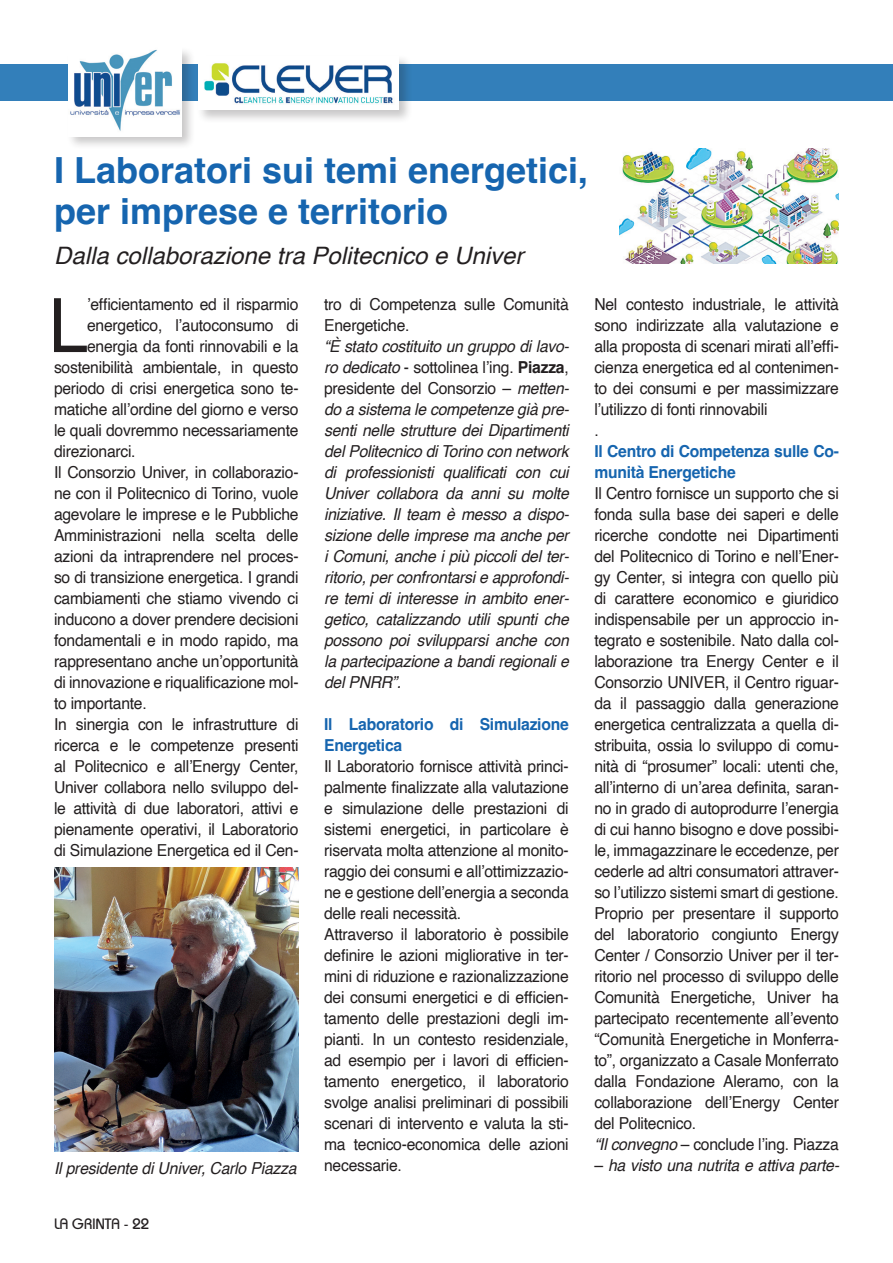
<style>
.page{position:relative;width:893px;height:1263px;background:#fff}
.page>*{position:absolute;margin:0;border:0;box-sizing:border-box;transform-origin:0 0}
.t1{font:75px "Helvetica";color:#231f20;scale:.95 1}
.t2{font:700 36px "Helvetica";color:#1665af}
.t3{font:italic 24px "Helvetica";color:#231f20}
.t4{font:16.5px/21px "Helvetica";letter-spacing:-.015em;color:#231f20;text-align:justify;scale:.95 1}
.t5{font:italic 16.5px/21px "Helvetica";letter-spacing:-.015em;color:#231f20;text-align:justify;scale:.95 1}
.t6{font:700 16.5px/21px "Helvetica";letter-spacing:-.015em;color:#1665af;scale:.95 1}
.t7{font:15px "Bauhaus";color:#231f20}
.s1{font-style:normal}
.s2{font-weight:700;font-style:normal}
.s3{font-style:italic}
</style>
<div class="page">
<div style="left:0;top:64px;width:893px;height:36px;background:#337fba"></div>
<div style="left:197px;top:54px;width:216px;height:70px;background:#231f20;opacity:.25"></div>
<img style="left:199px;top:56px;width:200px;height:54px">
<div style="left:66px;top:46px;width:129px;height:104px;background:#231f20;opacity:.25"></div>
<img style="left:68px;top:48px;width:113px;height:88px">
<img style="left:620px;top:148px;width:219px;height:116px">
<img style="left:54px;top:867px;width:245px;height:284px">
<p class="t2" style="left:54px;top:149px;width:536px">I Laboratori sui temi energetici,</p>
<p class="t2" style="left:54px;top:189px;width:396px">per imprese e territorio</p>
<p class="t3" style="left:54px;top:236px;width:471px">Dalla collaborazione tra Politecnico e Univer</p>
<p class="t1" style="left:49px;top:268px;width:43px">L</p>
<p class="t4" style="left:87px;top:294px;width:224px">’efficientamento ed il risparmio</p>
<p class="t4" style="left:87px;top:315px;width:224px">energetico, l’autoconsumo di</p>
<p class="t4" style="left:87px;top:336px;width:224px">energia da fonti rinnovabili e la</p>
<p class="t4" style="left:54px;top:357px;width:259px">sostenibilità ambientale, in questo</p>
<p class="t4" style="left:54px;top:378px;width:259px">periodo di crisi energetica sono te-</p>
<p class="t4" style="left:54px;top:399px;width:259px">matiche all’ordine del giorno e verso</p>
<p class="t4" style="left:54px;top:420px;width:259px">le quali dovremmo necessariamente</p>
<p class="t4" style="left:54px;top:441px;width:87px">direzionarci.</p>
<p class="t4" style="left:54px;top:462px;width:259px">Il Consorzio Univer, in collaborazio&shy;ne con il Politecnico di Torino, vuole agevolare le imprese e le Pubbliche Amministrazioni nella scelta delle azioni da intraprendere nel proces&shy;so di transizione energetica. I grandi cambiamenti che stiamo vivendo ci inducono a dover prendere decisioni fondamentali e in modo rapido, ma rappresentano anche un’opportunità di innovazione e riqualificazione mol&shy;to importante.</p>
<p class="t4" style="left:54px;top:714px;width:259px">In sinergia con le infrastrutture di ricerca e le competenze presenti al Politecnico e all’Energy Center, Univer collabora nello sviluppo del&shy;le attività di due laboratori, attivi e pienamente operativi, il Laboratorio di Simulazione Energetica ed il Cen-</p>
<p class="t5" style="left:54px;top:1158px;width:257px">Il presidente di Univer, Carlo Piazza</p>
<p class="t4" style="left:324px;top:294px;width:259px">tro di Competenza sulle Comunità<br>Energetiche.</p>
<p class="t5" style="left:324px;top:336px;width:259px">“È stato costituito un gruppo di lavo&shy;ro dedicato <span class="s1">- sottolinea l’ing.</span> <span class="s2">Piazza</span><span class="s1">, presidente del Consorzio –</span> metten&shy;do a sistema le competenze già pre&shy;senti nelle strutture dei Dipartimenti del Politecnico di Torino con network di professionisti qualificati con cui Univer collabora da anni su molte iniziative. Il team è messo a dispo&shy;sizione delle imprese ma anche per i Comuni, anche i più piccoli del ter&shy;ritorio, per confrontarsi e approfondi&shy;re temi di interesse in ambito ener&shy;getico, catalizzando utili spunti che possono poi svilupparsi anche con la partecipazione a bandi regionali e del PNRR”.</p>
<p class="t6" style="left:324px;top:716px;width:259px">Il Laboratorio di Simulazione<br>Energetica</p>
<p class="t4" style="left:324px;top:756px;width:259px">Il Laboratorio fornisce attività princi&shy;palmente finalizzate alla valutazione e simulazione delle prestazioni di sistemi energetici, in particolare è riservata molta attenzione al monito&shy;raggio dei consumi e all’ottimizzazio&shy;ne e gestione dell’energia a seconda delle reali necessità.</p>
<p class="t4" style="left:324px;top:924px;width:259px">Attraverso il laboratorio è possibile definire le azioni migliorative in ter&shy;mini di riduzione e razionalizzazione dei consumi energetici e di efficien&shy;tamento delle prestazioni degli im&shy;pianti. In un contesto residenziale, ad esempio per i lavori di efficien&shy;tamento energetico, il laboratorio svolge analisi preliminari di possibili scenari di intervento e valuta la sti&shy;ma tecnico-economica delle azioni necessarie.</p>
<p class="t4" style="left:594px;top:294px;width:259px">Nel contesto industriale, le attività sono indirizzate alla valutazione e alla proposta di scenari mirati all’effi&shy;cienza energetica ed al contenimen&shy;to dei consumi e per massimizzare l’utilizzo di fonti rinnovabili</p>
<p class="t4" style="left:594px;top:420px;width:6px">.</p>
<p class="t6" style="left:594px;top:443px;width:259px">Il Centro di Competenza sulle Co&shy;munità Energetiche</p>
<p class="t4" style="left:594px;top:483px;width:259px">Il Centro fornisce un supporto che si fonda sulla base dei saperi e delle ricerche condotte nei Dipartimenti del Politecnico di Torino e nell’Ener&shy;gy Center, si integra con quello più di carattere economico e giuridico indispensabile per un approccio in&shy;tegrato e sostenibile. Nato dalla col&shy;laborazione tra Energy Center e il Consorzio UNIVER, il Centro riguar&shy;da il passaggio dalla generazione energetica centralizzata a quella di&shy;stribuita, ossia lo sviluppo di comu&shy;nità di “prosumer” locali: utenti che, all’interno di un’area definita, saran&shy;no in grado di autoprodurre l’energia di cui hanno bisogno e dove possibi&shy;le, immagazzinare le eccedenze, per cederle ad altri consumatori attraver&shy;so l’utilizzo sistemi smart di gestione.</p>
<p class="t4" style="left:594px;top:903px;width:259px">Proprio per presentare il supporto del laboratorio congiunto Energy Center / Consorzio Univer per il ter&shy;ritorio nel processo di sviluppo delle Comunità Energetiche, Univer ha partecipato recentemente all’evento “Comunità Energetiche in Monferra&shy;to”, organizzato a Casale Monferrato dalla Fondazione Aleramo, con la collaborazione dell’Energy Center del Politecnico.</p>
<p class="t4" style="left:594px;top:1134px;width:259px"><span class="s3">“Il convegno</span> – conclude l’ing. Piazza</p>
<p class="t5" style="left:594px;top:1155px;width:259px"><span class="s1">–</span> ha visto una nutrita e attiva parte-</p>
<p class="t7" style="left:54px;top:1214px;width:97px">LA GRINTA - 22</p>
</div>
